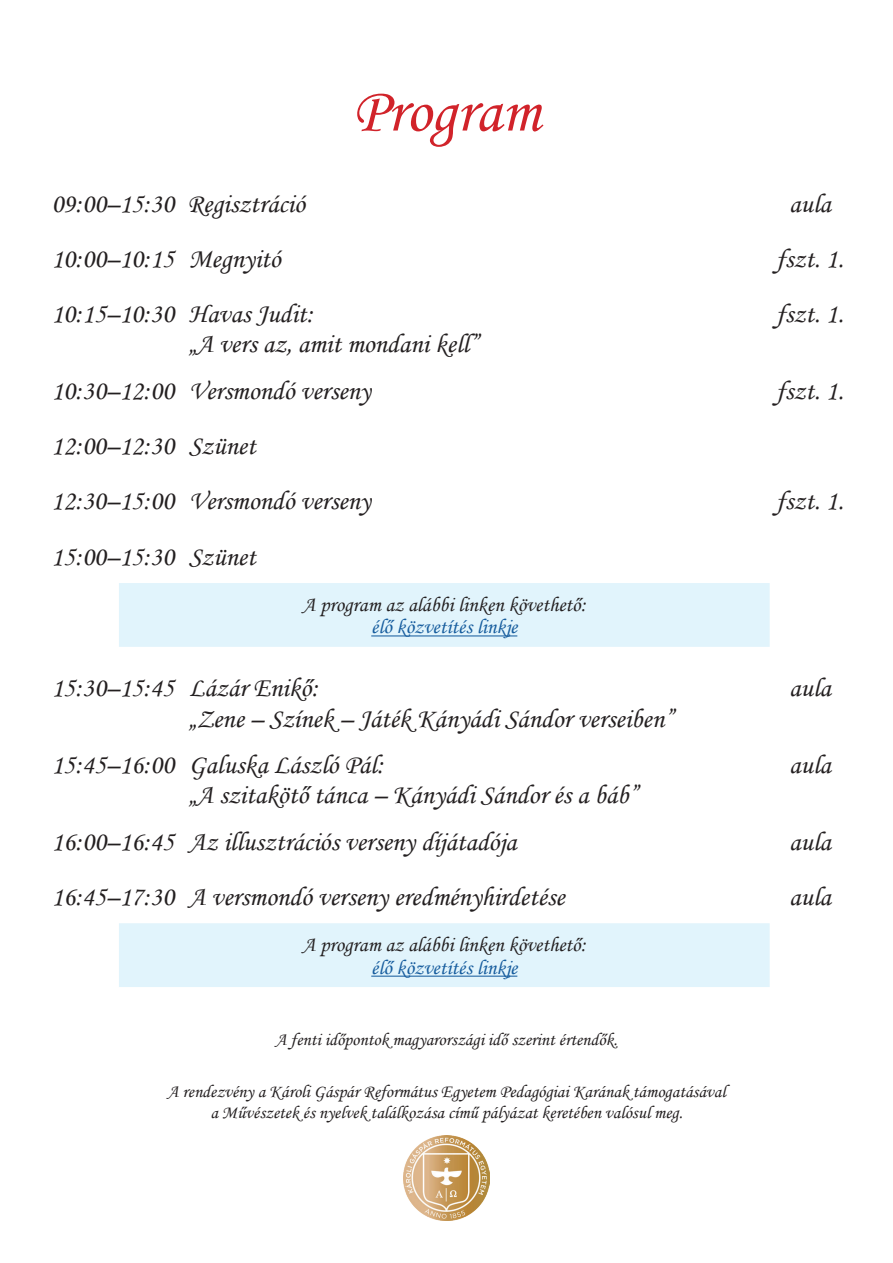
<style>
.page{position:relative;width:893px;height:1263px;background:#fff}
.page>*{position:absolute;margin:0;border:0;box-sizing:border-box;transform-origin:0 0}
.t1{font:63px "Monotype Corsiva";color:#d1232a}
.t2{font:27px/46.3px "Monotype Corsiva";color:#231f20}
.t3{font:21px "Monotype Corsiva";color:#231f20}
.t4{font:21px "Monotype Corsiva";color:#175d9e}
.t5{font:18px/21.6px "Monotype Corsiva";color:#231f20;text-align:center}
</style>
<div class="page">
<svg style="left:119px;top:583px;width:651px;height:404px"></svg>
<hr style="left:371px;top:635px;width:146px;height:1px;background:#175d9e">
<hr style="left:371px;top:976px;width:146px;height:1px;background:#175d9e">
<img style="left:404px;top:1135px;width:85px;height:85px">
<h1 class="t1" style="left:353px;top:73px;width:189px">Program</h1>
<p class="t2" style="left:51px;top:180px;width:255px">09:00–15:30 Regisztráció</p>
<p class="t2" style="left:789px;top:180px;width:43px">aula</p>
<p class="t2" style="left:51px;top:236px;width:231px">10:00–10:15 Megnyitó</p>
<p class="t2" style="left:776px;top:236px;width:69px">fszt. 1.</p>
<p class="t2" style="left:51px;top:291px;width:264px">10:15–10:30 Havas Judit:</p>
<p class="t2" style="left:776px;top:291px;width:69px">fszt. 1.</p>
<p class="t2" style="left:51px;top:321px;width:429px;text-indent:137px">„A vers az, amit mondani kell”<br>10:30–12:00 Versmondó verseny</p>
<p class="t2" style="left:776px;top:367px;width:69px">fszt. 1.</p>
<p class="t2" style="left:51px;top:418px;width:321px;line-height:55.2px">12:00–12:30 Szünet<br>12:30–15:00 Versmondó verseny</p>
<p class="t2" style="left:51px;top:533px;width:206px">15:00–15:30 Szünet</p>
<p class="t2" style="left:776px;top:478px;width:69px">fszt. 1.</p>
<p class="t3" style="left:303px;top:592px;width:285px">A program az alábbi linken követhető:</p>
<p class="t4" style="left:371px;top:614px;width:148px">élő közvetítés linkje</p>
<p class="t2" style="left:51px;top:665px;width:269px">15:30–15:45 Lázár Enikő:</p>
<p class="t2" style="left:789px;top:665px;width:43px">aula</p>
<p class="t2" style="left:51px;top:695px;width:624px;line-height:45.9px;text-indent:137px">„Zene – Színek – Játék Kányádi Sándor verseiben”<br>15:45–16:00 Galuska László Pál:</p>
<p class="t2" style="left:789px;top:741px;width:43px">aula</p>
<p class="t2" style="left:51px;top:772px;width:588px;text-indent:137px">„A szitakötő tánca – Kányádi Sándor és a báb”<br>16:00–16:45 Az illusztrációs verseny díjátadója</p>
<p class="t2" style="left:789px;top:818px;width:43px">aula</p>
<p class="t2" style="left:51px;top:873px;width:515px">16:45–17:30 A versmondó verseny eredményhirdetése</p>
<p class="t2" style="left:789px;top:873px;width:43px">aula</p>
<p class="t3" style="left:303px;top:932px;width:285px">A program az alábbi linken követhető:</p>
<p class="t4" style="left:371px;top:954px;width:148px">élő közvetítés linkje</p>
<p class="t5" style="left:276px;top:1029px;width:343px">A fenti időpontok magyarországi idő szerint értendők.</p>
<p class="t5" style="left:167px;top:1080px;width:560px">A rendezvény a Károli Gáspár Református Egyetem Pedagógiai Karának támogatásával a Művészetek és nyelvek találkozása című pályázat keretében valósul meg.</p>
</div>
